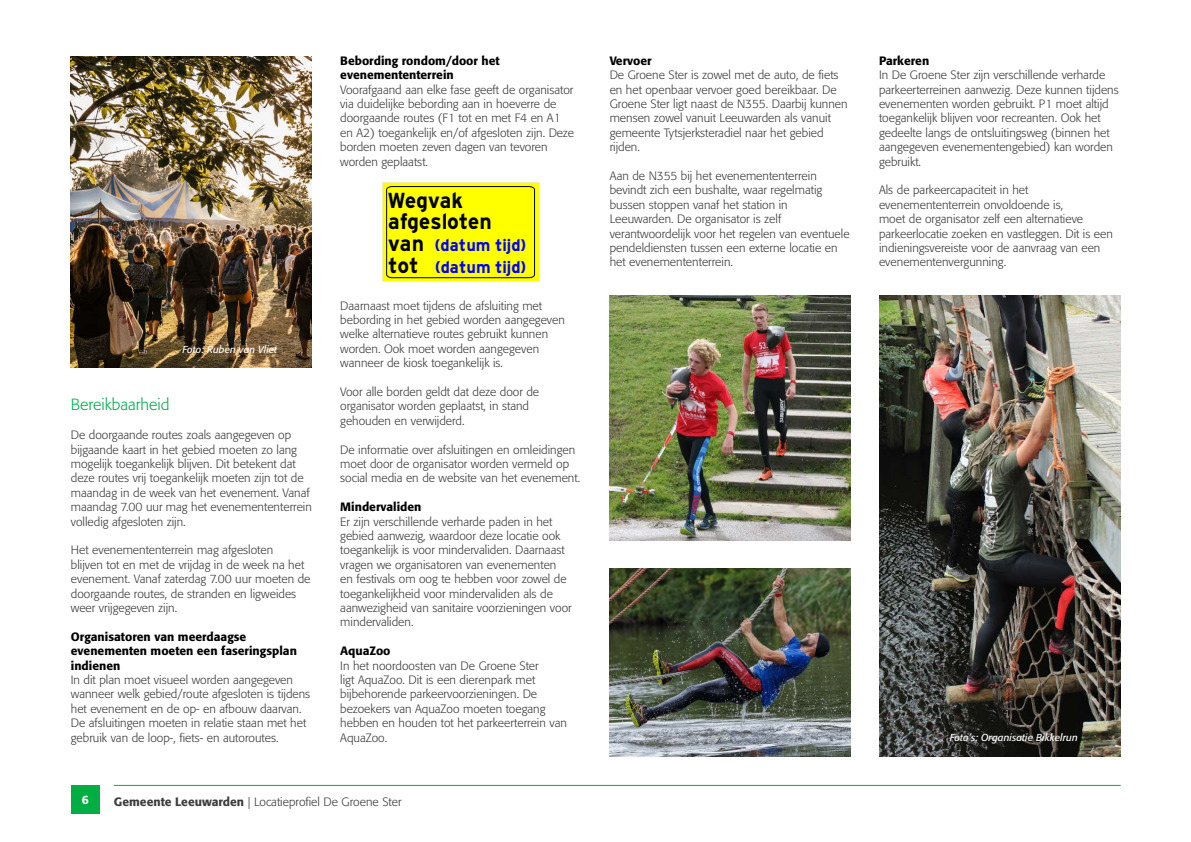
<style>
.page{position:relative;width:1191px;height:842px;background:#fff}
.page>*{position:absolute;margin:0;border:0;box-sizing:border-box;transform-origin:0 0}
.t1{font:23px/21.6px "Hitthe Road";color:#000}
.t2{font:17.9px/21.6px "Hitthe Road";color:#00f}
.t3{font:300 16px "Formata";color:#00b04d}
.t4{font:300 12px/14.4px "Formata";color:#3c3c3b}
.t5{font:500 12px/14.4px "Formata";color:#000}
.t6{font:500 12px "Formata";color:#fff}
.t7{font:italic 10px "Formata";color:#fff}
.s1{font-size:23px;color:#000}
.s2{font-weight:500}
</style>
<div class="page">
<div style="left:71px;top:785px;width:29px;height:29px;background:#00ae43"></div>
<hr style="left:114px;top:785px;width:1006px;height:1px;background:#00ae43">
<img style="left:71px;top:56px;width:241px;height:311px">
<img style="left:879px;top:295px;width:241px;height:462px">
<svg style="left:382px;top:182px;width:157px;height:100px"></svg>
<div style="left:383px;top:183px;width:155px;height:97px;background:linear-gradient(to right,#ff0,#ff0)"></div>
<div style="left:383px;top:183px;width:155px;height:98px;border:1px solid #ff0"></div>
<div style="left:386px;top:186px;width:149px;height:92px;background:#ff0"></div>
<img style="left:609px;top:569px;width:241px;height:188px">
<img style="left:609px;top:295px;width:241px;height:245px">
<p class="t5" style="left:340px;top:53px;width:161px">Bebording rondom/door het evenemententerrein</p>
<p class="t4" style="left:340px;top:82px;width:235px">Voorafgaand aan elke fase geeft de organisator via duidelijke bebording aan in hoeverre de doorgaande routes (F1 tot en met F4 en A1 en A2) toegankelijk en/of afgesloten zijn. Deze borden moeten zeven dagen van tevoren worden geplaatst.</p>
<p class="t7" style="left:183px;top:343px;width:96px">Foto: Ruben van Vliet</p>
<h3 class="t3" style="left:71px;top:395px;width:100px">Bereikbaarheid</h3>
<p class="t4" style="left:71px;top:428px;width:242px">De doorgaande routes zoals aangegeven op bijgaande kaart in het gebied moeten zo lang mogelijk toegankelijk blijven. Dit betekent dat deze routes vrij toegankelijk moeten zijn tot de maandag in de week van het evenement. Vanaf maandag 7.00 uur mag het evenemententerrein volledig afgesloten zijn.</p>
<p class="t4" style="left:71px;top:543px;width:241px">Het evenemententerrein mag afgesloten<br>blijven tot en met de vrijdag in de week na het evenement. Vanaf zaterdag 7.00 uur moeten de doorgaande routes, de stranden en ligweides weer vrijgegeven zijn.</p>
<p class="t5" style="left:71px;top:629px;width:227px">Organisatoren van meerdaagse evenementen moeten een faseringsplan indienen</p>
<p class="t4" style="left:71px;top:673px;width:241px">In dit plan moet visueel worden aangegeven wanneer welk gebied/route afgesloten is tijdens het evenement en de op- en afbouw daarvan.<br>De afsluitingen moeten in relatie staan met het gebruik van de loop-, fiets- en autoroutes.</p>
<h1 class="t1" style="left:388px;top:190px;width:105px">Wegvak afgesloten</h1>
<h2 class="t2" style="left:388px;top:235px;width:139px"><span class="s1">van</span> (datum tijd) <span class="s1">tot</span> (datum tijd)</h2>
<p class="t4" style="left:340px;top:298px;width:226px">Daarnaast moet tijdens de afsluiting met bebording in het gebied worden aangegeven welke alternatieve routes gebruikt kunnen worden. Ook moet worden aangegeven wanneer de kiosk toegankelijk is.</p>
<p class="t4" style="left:340px;top:385px;width:200px">Voor alle borden geldt dat deze door de organisator worden geplaatst, in stand gehouden en verwijderd.</p>
<p class="t4" style="left:340px;top:442px;width:241px">De informatie over afsluitingen en omleidingen moet door de organisator worden vermeld op social media en de website van het evenement.</p>
<p class="t5" style="left:340px;top:500px;width:83px">Mindervaliden</p>
<p class="t4" style="left:340px;top:514px;width:233px">Er zijn verschillende verharde paden in het gebied aanwezig, waardoor deze locatie ook toegankelijk is voor mindervaliden. Daarnaast vragen we organisatoren van evenementen en festivals om oog te hebben voor zowel de toegankelijkheid voor mindervaliden als de aanwezigheid van sanitaire voorzieningen voor mindervaliden.</p>
<p class="t5" style="left:340px;top:644px;width:52px">AquaZoo</p>
<p class="t4" style="left:340px;top:658px;width:228px">In het noordoosten van De Groene Ster<br>ligt AquaZoo. Dit is een dierenpark met bijbehorende parkeervoorzieningen. De bezoekers van AquaZoo moeten toegang hebben en houden tot het parkeerterrein van AquaZoo.</p>
<p class="t6" style="left:82px;top:792px;width:8px">6</p>
<p class="t4" style="left:114px;top:795px;width:289px"><span class="s2">Gemeente Leeuwarden</span> | Locatieprofiel De Groene Ster</p>
<p class="t5" style="left:609px;top:53px;width:43px">Vervoer</p>
<p class="t4" style="left:609px;top:68px;width:239px">De Groene Ster is zowel met de auto, de fiets en het openbaar vervoer goed bereikbaar. De Groene Ster ligt naast de N355. Daarbij kunnen mensen zowel vanuit Leeuwarden als vanuit gemeente Tytsjerksteradiel naar het gebied rijden.</p>
<p class="t4" style="left:609px;top:169px;width:241px">Aan de N355 bij het evenemententerrein bevindt zich een bushalte, waar regelmatig bussen stoppen vanaf het station in Leeuwarden. De organisator is zelf verantwoordelijk voor het regelen van eventuele pendeldiensten tussen een externe locatie en het evenemententerrein.</p>
<p class="t5" style="left:879px;top:53px;width:52px">Parkeren</p>
<p class="t4" style="left:879px;top:68px;width:241px">In De Groene Ster zijn verschillende verharde parkeerterreinen aanwezig. Deze kunnen tijdens evenementen worden gebruikt. P1 moet altijd toegankelijk blijven voor recreanten. Ook het gedeelte langs de ontsluitingsweg (binnen het aangegeven evenementengebied) kan worden gebruikt.</p>
<p class="t4" style="left:879px;top:183px;width:235px">Als de parkeercapaciteit in het evenemententerrein onvoldoende is,<br>moet de organisator zelf een alternatieve parkeerlocatie zoeken en vastleggen. Dit is een indieningsvereiste voor de aanvraag van een evenementenvergunning.</p>
<p class="t7" style="left:950px;top:731px;width:129px">Foto’s: Organisatie Bikkelrun</p>
</div>
